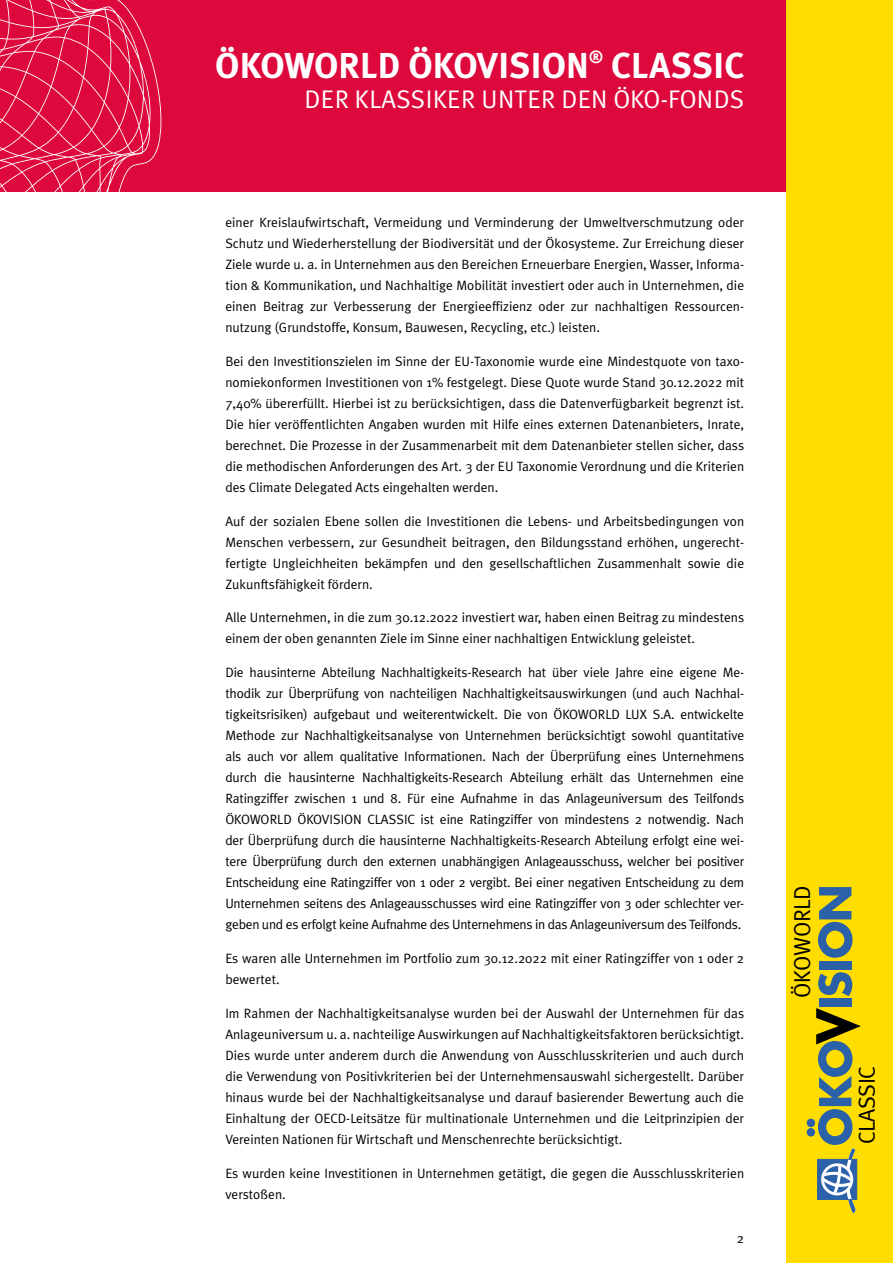
<style>
.page{position:relative;width:893px;height:1263px;background:#fff}
.page>*{position:absolute;margin:0;border:0;box-sizing:border-box;transform-origin:0 0}
.t1{font:700 36px "Meta Plus";color:#fff}
.t2{font:25.5px "Meta Plus Normal";letter-spacing:.01em;color:#fff}
.t3{font:23.1px "Meta Plus Normal";letter-spacing:-.02em;color:#000}
.t4{font:13.5px/21px "Meta Plus Normal";color:#000;text-align:justify}
</style>
<div class="page">
<div style="left:0;top:0;width:893px;height:191px;background:#dd083b"></div>
<svg style="left:0;top:0;width:161px;height:191px"></svg>
<div style="left:787px;top:0;width:106px;height:1263px;background:#fd0"></div>
<div style="left:807px;top:1128px;width:8px;height:8px;background:#2b61a9;border-radius:50%"></div>
<div style="left:807px;top:1119px;width:8px;height:8px;background:#2b61a9;border-radius:50%"></div>
<div style="left:819px;top:999px;width:32px;height:8px;background:#2b61a9"></div>
<svg style="left:818px;top:972px;width:34px;height:24px"></svg>
<div style="left:819px;top:961px;width:32px;height:8px;background:#2b61a9"></div>
<svg style="left:818px;top:887px;width:34px;height:71px"></svg>
<svg style="left:816px;top:1008px;width:44px;height:205px"></svg>
<h1 class="t1" style="left:215px;top:44px;width:530px">ÖKOWORLD ÖKOVISION<sup>®</sup> CLASSIC</h1>
<h2 class="t2" style="left:305px;top:84px;width:441px">DER KLASSIKER UNTER DEN ÖKO-FONDS</h2>
<p class="t4" style="left:225px;top:212px;width:520px">einer Kreislaufwirtschaft, Vermeidung und Verminderung der Umweltverschmutzung oder Schutz und Wiederherstellung der Biodiversität und der Ökosysteme. Zur Erreichung dieser Ziele wurde u. a. in Unternehmen aus den Bereichen Erneuerbare Energien, Wasser, Informa&shy;tion &amp; Kommunikation, und Nachhaltige Mobilität investiert oder auch in Unternehmen, die einen Beitrag zur Verbesserung der Energieeffizienz oder zur nachhaltigen Ressourcen&shy;nutzung (Grundstoffe, Konsum, Bauwesen, Recycling, etc.) leisten.</p>
<p class="t4" style="left:225px;top:350px;width:520px">Bei den Investitionszielen im Sinne der EU-Taxonomie wurde eine Mindestquote von taxo&shy;nomiekonformen Investitionen von 1% festgelegt. Diese Quote wurde Stand 30.12.2022 mit 7,40% übererfüllt. Hierbei ist zu berücksichtigen, dass die Datenverfügbarkeit begrenzt ist.<br>Die hier veröffentlichten Angaben wurden mit Hilfe eines externen Datenanbieters, Inrate, berechnet. Die Prozesse in der Zusammenarbeit mit dem Datenanbieter stellen sicher, dass die methodischen Anforderungen des Art. 3 der EU Taxonomie Verordnung und die Kriterien des Climate Delegated Acts eingehalten werden.</p>
<p class="t4" style="left:225px;top:510px;width:520px">Auf der sozialen Ebene sollen die Investitionen die Lebens- und Arbeitsbedingungen von Menschen verbessern, zur Gesundheit beitragen, den Bildungsstand erhöhen, ungerecht&shy;fertigte Ungleichheiten bekämpfen und den gesellschaftlichen Zusammenhalt sowie die Zukunftsfähigkeit fördern.</p>
<p class="t4" style="left:225px;top:607px;width:520px">Alle Unternehmen, in die zum 30.12.2022 investiert war, haben einen Beitrag zu mindestens einem der oben genannten Ziele im Sinne einer nachhaltigen Entwicklung geleistet.</p>
<p class="t4" style="left:225px;top:662px;width:520px">Die hausinterne Abteilung Nachhaltigkeits-Research hat über viele Jahre eine eigene Me&shy;thodik zur Überprüfung von nachteiligen Nachhaltigkeitsauswirkungen (und auch Nachhal&shy;tigkeitsrisiken) aufgebaut und weiterentwickelt. Die von ÖKOWORLD LUX S.A. entwickelte Methode zur Nachhaltigkeitsanalyse von Unternehmen berücksichtigt sowohl quantitative als auch vor allem qualitative Informationen. Nach der Überprüfung eines Unternehmens durch die hausinterne Nachhaltigkeits-Research Abteilung erhält das Unternehmen eine Ratingziffer zwischen 1 und 8. Für eine Aufnahme in das Anlageuniversum des Teilfonds ÖKOWORLD ÖKOVISION CLASSIC ist eine Ratingziffer von mindestens 2 notwendig. Nach der Überprüfung durch die hausinterne Nachhaltigkeits-Research Abteilung erfolgt eine wei&shy;tere Überprüfung durch den externen unabhängigen Anlageausschuss, welcher bei positiver Entscheidung eine Ratingziffer von 1 oder 2 vergibt. Bei einer negativen Entscheidung zu dem Unternehmen seitens des Anlageausschusses wird eine Ratingziffer von 3 oder schlechter ver&shy;geben und es erfolgt keine Aufnahme des Unternehmens in das Anlageuniversum des Teilfonds.</p>
<p class="t4" style="left:225px;top:947px;width:520px">Es waren alle Unternehmen im Portfolio zum 30.12.2022 mit einer Ratingziffer von 1 oder 2 bewertet.</p>
<p class="t4" style="left:225px;top:1002px;width:520px">Im Rahmen der Nachhaltigkeitsanalyse wurden bei der Auswahl der Unternehmen für das Anlageuniversum u. a. nachteilige Auswirkungen auf Nachhaltigkeitsfaktoren berücksichtigt.<br>Dies wurde unter anderem durch die Anwendung von Ausschlusskriterien und auch durch die Verwendung von Positivkriterien bei der Unternehmensauswahl sichergestellt. Darüber hinaus wurde bei der Nachhaltigkeitsanalyse und darauf basierender Bewertung auch die Einhaltung der OECD-Leitsätze für multinationale Unternehmen und die Leitprinzipien der Vereinten Nationen für Wirtschaft und Menschenrechte berücksichtigt.</p>
<p class="t4" style="left:225px;top:1162px;width:520px">Es wurden keine Investitionen in Unternehmen getätigt, die gegen die Ausschlusskriterien verstoßen.</p>
<p class="t4" style="left:737px;top:1228px;width:9px">2</p>
<h3 class="t3" style="left:789px;top:998px;width:114px;rotate:-90deg">ÖKOWORLD</h3>
<h3 class="t3" style="left:853px;top:1144px;width:80px;rotate:-90deg">CLASSIC</h3>
</div>
